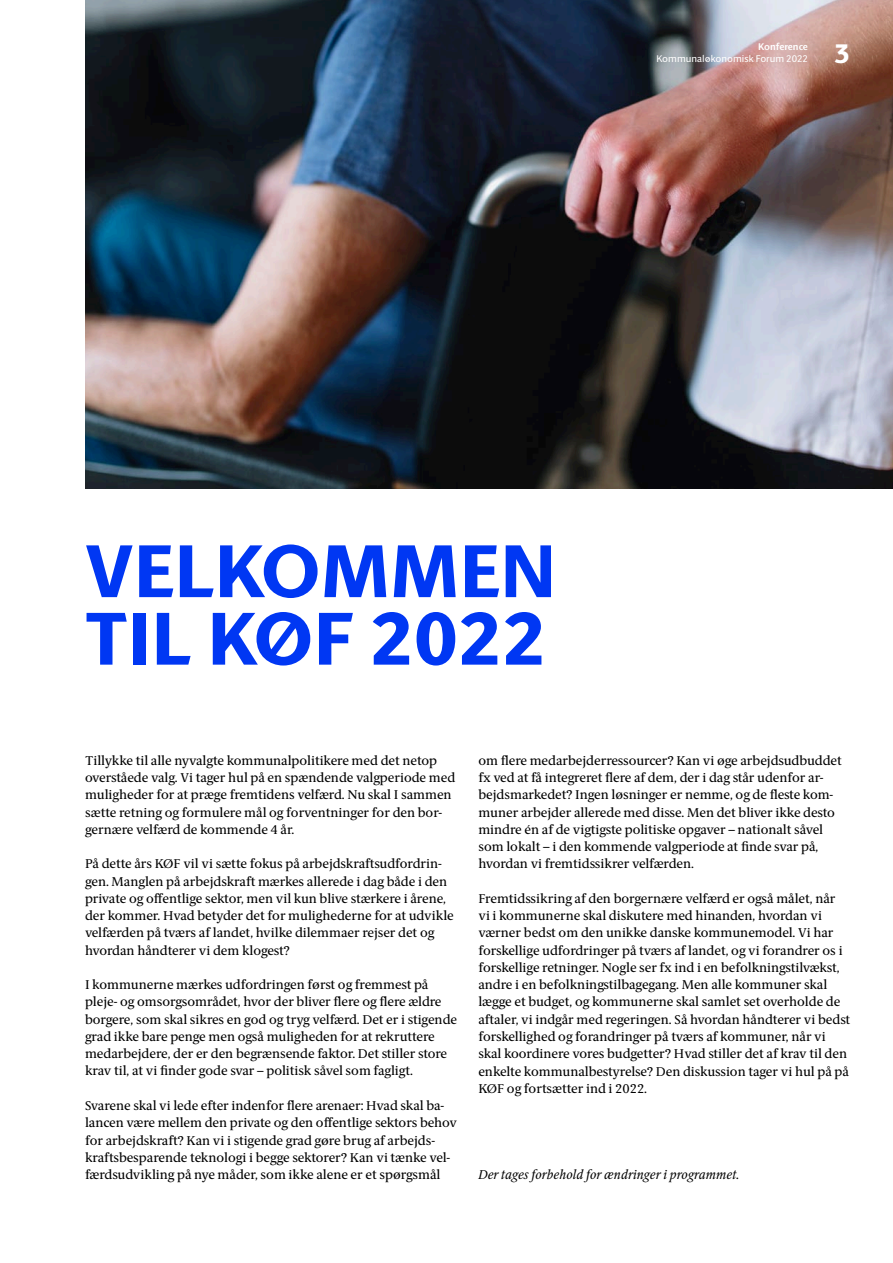
<style>
.page{position:relative;width:893px;height:1263px;background:#fff}
.page>*{position:absolute;margin:0;border:0;box-sizing:border-box;transform-origin:0 0}
.Rubrik_1_-_SANS{font:800 75px/67.5px "ID Sans";color:#0037f3}
.t1{font:800 27px "ID Sans";color:#fff}
.Brødtekst_-_SERIF{font:12.75px/17.2px "ID Serif";color:#000}
.Brødtekst_-_SERIF-2{font:italic 12.75px "ID Serif";color:#000}
.t2{font:9.75px "ID Sans";color:#fff}
.t3{font:700 9.75px "ID Sans";color:#fff}
</style>
<div class="page">
<img style="left:85px;top:0;width:808px;height:489px">
<p class="t3" style="left:758px;top:41px;width:51px">Konference</p>
<p class="t2" style="left:656px;top:53px;width:153px">Kommunaløkonomisk Forum 2022</p>
<h2 class="t1" style="left:835px;top:37px;width:17px">3</h2>
<h1 class="Rubrik_1_-_SANS" style="left:85px;top:538px;width:473px">VELKOMMEN<br>TIL KØF 2022</h1>
<p class="Brødtekst_-_SERIF" style="left:85px;top:752px;width:372px">Tillykke til alle nyvalgte kommunalpolitikere med det netop overståede valg. Vi tager hul på en spændende valgperiode med muligheder for at præge fremtidens velfærd. Nu skal I sammen sætte retning og formulere mål og forventninger for den bor&shy;gernære velfærd de kommende 4 år.</p>
<p class="Brødtekst_-_SERIF" style="left:85px;top:856px;width:370px">På dette års KØF vil vi sætte fokus på arbejdskraftsudfordrin&shy;gen. Manglen på arbejdskraft mærkes allerede i dag både i den private og offentlige sektor, men vil kun blive stærkere i årene, der kommer. Hvad betyder det for mulighederne for at udvikle velfærden på tværs af landet, hvilke dilemmaer rejser det og hvordan håndterer vi dem klogest?</p>
<p class="Brødtekst_-_SERIF" style="left:85px;top:976px;width:374px">I kommunerne mærkes udfordringen først og fremmest på pleje- og omsorgsområdet, hvor der bliver flere og flere ældre borgere, som skal sikres en god og tryg velfærd. Det er i stigende grad ikke bare penge men også muligheden for at rekruttere medarbejdere, der er den begrænsende faktor. Det stiller store krav til, at vi finder gode svar – politisk såvel som fagligt.</p>
<p class="Brødtekst_-_SERIF" style="left:85px;top:1097px;width:374px">Svarene skal vi lede efter indenfor flere arenaer: Hvad skal ba&shy;lancen være mellem den private og den offentlige sektors behov for arbejdskraft? Kan vi i stigende grad gøre brug af arbejds&shy;kraftsbesparende teknologi i begge sektorer? Kan vi tænke vel&shy;færdsudvikling på nye måder, som ikke alene er et spørgsmål</p>
<p class="Brødtekst_-_SERIF" style="left:478px;top:752px;width:365px">om flere medarbejderressourcer? Kan vi øge arbejdsudbuddet fx ved at få integreret flere af dem, der i dag står udenfor ar&shy;bejdsmarkedet? Ingen løsninger er nemme, og de fleste kom&shy;muner arbejder allerede med disse. Men det bliver ikke desto mindre én af de vigtigste politiske opgaver – nationalt såvel som lokalt – i den kommende valgperiode at finde svar på, hvordan vi fremtidssikrer velfærden.</p>
<p class="Brødtekst_-_SERIF" style="left:478px;top:890px;width:373px">Fremtidssikring af den borgernære velfærd er også målet, når vi i kommunerne skal diskutere med hinanden, hvordan vi værner bedst om den unikke danske kommunemodel. Vi har forskellige udfordringer på tværs af landet, og vi forandrer os i forskellige retninger. Nogle ser fx ind i en befolkningstilvækst, andre i en befolkningstilbagegang. Men alle kommuner skal lægge et budget, og kommunerne skal samlet set overholde de aftaler, vi indgår med regeringen. Så hvordan håndterer vi bedst forskellighed og forandringer på tværs af kommuner, når vi skal koordinere vores budgetter? Hvad stiller det af krav til den enkelte kommunalbestyrelse? Den diskussion tager vi hul på på KØF og fortsætter ind i 2022.</p>
<p class="Brødtekst_-_SERIF-2" style="left:478px;top:1167px;width:262px">Der tages forbehold for ændringer i programmet.</p>
</div>
